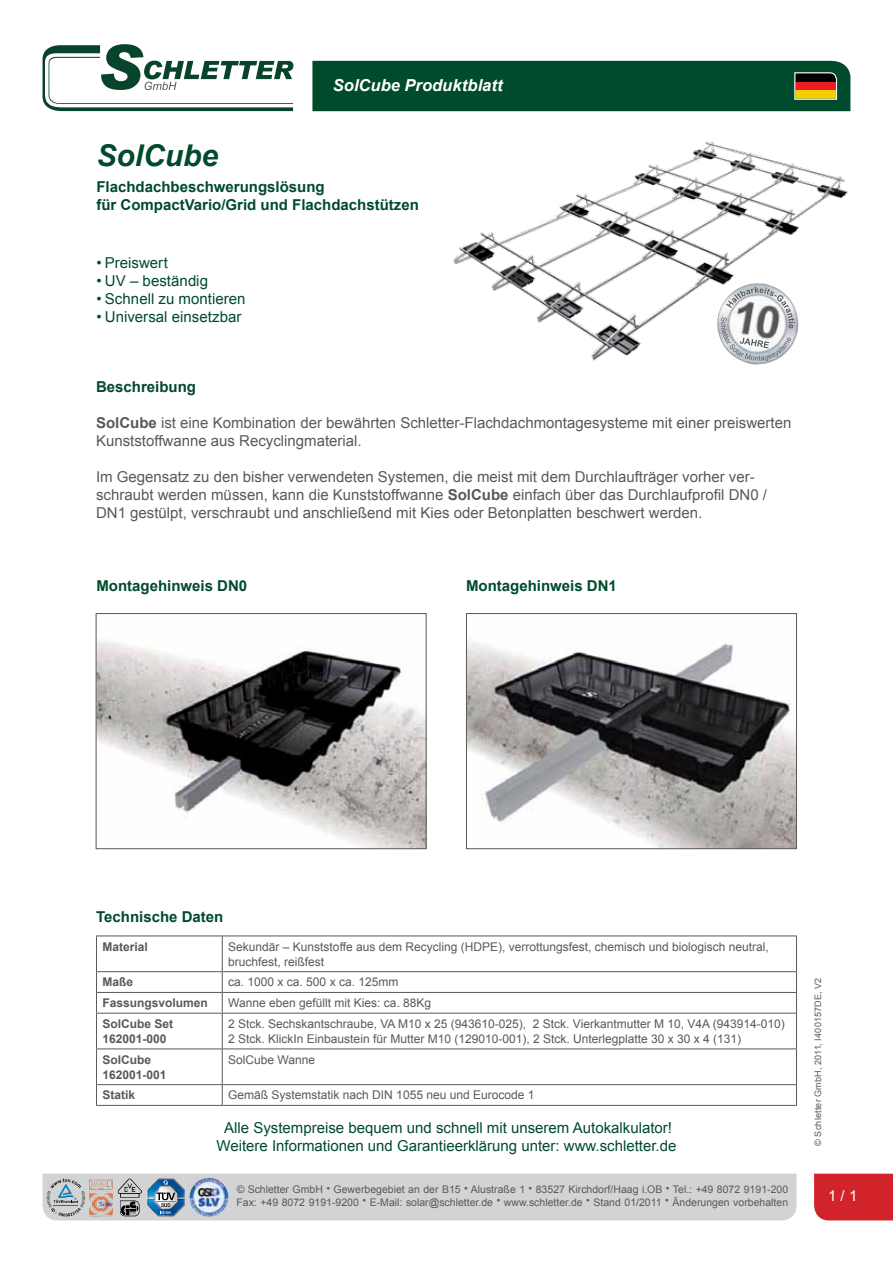
<style>
.page{position:relative;width:893px;height:1263px;background:#fff}
.page>*{position:absolute;margin:0;border:0;box-sizing:border-box;transform-origin:0 0}
.t1{font:italic 700 30px "Arial";color:#004b2c}
.t2{font:italic 700 16.5px "Arial";letter-spacing:.005em;color:#fff}
.t3{font:15px/18px "Arial";color:#58595b}
.t4{font:15px/18px "Arial";color:#004b2c;text-align:center}
.t5{font:700 15px/18px "Arial";color:#004b2c}
.t6{font:15px "Arial";color:#fff}
.t7{font:12px/15px "Arial";color:#58595b}
.t8{font:700 12px/15px "Arial";color:#58595b}
.t9{font:10.5px/12.6px "Arial";color:#58595b}
.t10{font:9px "Arial";letter-spacing:.02em;color:#58595b}
.s1{font-weight:700}
.s2{font-style:italic}
</style>
<div class="page">
<div style="left:814px;top:1174px;width:79px;height:46px;background:#d2232a"></div>
<svg style="left:43px;top:44px;width:250px;height:67px"></svg>
<div style="left:312px;top:61px;width:538px;height:50px;background:#004b2c"></div>
<svg style="left:43px;top:1174px;width:754px;height:46px;background:#c9ccce"></svg>
<img style="left:190px;top:1178px;width:38px;height:38px">
<hr style="left:96px;top:935px;width:126px;height:1px;background:#58595b">
<hr style="left:96px;top:936px;width:1px;height:35px;background:#58595b">
<hr style="left:222px;top:935px;width:575px;height:1px;background:#58595b">
<hr style="left:222px;top:936px;width:1px;height:35px;background:#58595b">
<hr style="left:796px;top:936px;width:1px;height:35px;background:#58595b">
<hr style="left:96px;top:971px;width:126px;height:1px;background:#58595b">
<hr style="left:222px;top:971px;width:575px;height:1px;background:#58595b">
<hr style="left:96px;top:992px;width:126px;height:1px;background:#58595b">
<svg style="left:96px;top:972px;width:1px;height:41px"></svg>
<hr style="left:222px;top:992px;width:575px;height:1px;background:#58595b">
<svg style="left:222px;top:972px;width:1px;height:41px"></svg>
<svg style="left:796px;top:972px;width:1px;height:41px"></svg>
<hr style="left:96px;top:1013px;width:126px;height:1px;background:#58595b">
<hr style="left:96px;top:1013px;width:1px;height:35px;background:#58595b">
<hr style="left:222px;top:1013px;width:575px;height:1px;background:#58595b">
<hr style="left:222px;top:1013px;width:1px;height:35px;background:#58595b">
<hr style="left:796px;top:1013px;width:1px;height:35px;background:#58595b">
<hr style="left:96px;top:1048px;width:126px;height:1px;background:#58595b">
<hr style="left:96px;top:1049px;width:1px;height:35px;background:#58595b">
<hr style="left:222px;top:1048px;width:575px;height:1px;background:#58595b">
<hr style="left:222px;top:1049px;width:1px;height:35px;background:#58595b">
<hr style="left:796px;top:1049px;width:1px;height:35px;background:#58595b">
<hr style="left:96px;top:1084px;width:126px;height:1px;background:#58595b">
<svg style="left:96px;top:1085px;width:1px;height:20px"></svg>
<hr style="left:222px;top:1084px;width:575px;height:1px;background:#58595b">
<svg style="left:222px;top:1085px;width:1px;height:20px"></svg>
<svg style="left:796px;top:1085px;width:1px;height:20px"></svg>
<hr style="left:96px;top:1105px;width:126px;height:1px;background:#58595b">
<hr style="left:222px;top:1105px;width:575px;height:1px;background:#58595b">
<img style="left:453px;top:141px;width:395px;height:224px">
<img style="left:98px;top:641px;width:326px;height:206px">
<div style="left:96px;top:613px;width:330px;height:236px;border:1px solid #58595b"></div>
<img style="left:468px;top:642px;width:327px;height:205px">
<div style="left:466px;top:613px;width:331px;height:236px;border:1px solid #58595b"></div>
<h2 class="t2" style="left:333px;top:74px;width:171px">SolCube Produktblatt</h2>
<h1 class="t1" style="left:96px;top:136px;width:123px">SolCube</h1>
<p class="t5" style="left:96px;top:178px;width:324px">Flachdachbeschwerungslösung<br>für CompactVario/Grid und Flachdachstützen</p>
<p class="t4" style="left:96px;top:254px;width:73px">• Preiswert</p>
<p class="t4" style="left:96px;top:272px;width:113px">• UV – beständig</p>
<p class="t4" style="left:96px;top:290px;width:151px">• Schnell zu montieren</p>
<p class="t4" style="left:96px;top:308px;width:147px">• Universal einsetzbar</p>
<p class="t5" style="left:96px;top:379px;width:102px">Beschreibung</p>
<p class="t3" style="left:96px;top:414px;width:697px"><span class="s1">SolCube</span> ist eine Kombination der bewährten Schletter-Flachdachmontagesysteme mit einer preiswerten<br>Kunststoffwanne aus Recyclingmaterial.</p>
<p class="t3" style="left:96px;top:468px;width:672px">Im Gegensatz zu den bisher verwendeten Systemen, die meist mit dem Durchlaufträger vorher ver&shy;schraubt werden müssen, kann die Kunststoffwanne <span class="s1">SolCube</span> einfach über das Durchlaufprofil DN0 /<br>DN1 gestülpt, verschraubt und anschließend mit Kies oder Betonplatten beschwert werden.</p>
<p class="t5" style="left:96px;top:577px;width:152px">Montagehinweis DN0</p>
<p class="t5" style="left:466px;top:577px;width:152px">Montagehinweis DN1</p>
<p class="t5" style="left:96px;top:908px;width:129px">Technische Daten</p>
<p class="t8" style="left:102px;top:939px;width:47px">Material</p>
<p class="t7" style="left:228px;top:939px;width:542px">Sekundär – Kunststoffe aus dem Recycling (HDPE), verrottungsfest, chemisch und biologisch neutral, bruchfest, reißfest</p>
<p class="t8" style="left:102px;top:975px;width:32px">Maße</p>
<p class="t7" style="left:228px;top:975px;width:172px">ca. 1000 x ca. 500 x ca. 125mm</p>
<p class="t8" style="left:102px;top:996px;width:107px">Fassungsvolumen</p>
<p class="t7" style="left:228px;top:995px;width:204px">Wanne eben gefüllt mit Kies: ca. 88Kg</p>
<p class="t8" style="left:102px;top:1016px;width:72px">SolCube Set<br>162001-000</p>
<p class="t7" style="left:228px;top:1016px;width:558px">2 Stck. Sechskantschraube, VA M10 x 25 (943610-025), 2 Stck. Vierkantmutter M 10, V4A (943914-010)<br>2 Stck. KlickIn Einbaustein für Mutter M10 (129010-001), 2 Stck. Unterlegplatte 30 x 30 x 4 (131)</p>
<p class="t8" style="left:102px;top:1052px;width:66px">SolCube<br>162001-001</p>
<p class="t7" style="left:228px;top:1052px;width:88px">SolCube Wanne</p>
<p class="t8" style="left:102px;top:1088px;width:34px">Statik</p>
<p class="t7" style="left:228px;top:1088px;width:308px">Gemäß Systemstatik nach DIN 1055 neu und Eurocode 1</p>
<p class="t4" style="left:216px;top:1119px;width:461px">Alle Systempreise bequem und schnell mit unserem Autokalkulator!<br>Weitere Informationen und Garantieerklärung unter: www.schletter.de</p>
<p class="t9" style="left:236px;top:1183px;width:553px"><span class="s2">©</span> Schletter GmbH <span class="s2">•</span> Gewerbegebiet an der B15 <span class="s2">•</span> Alustraße 1 <span class="s2">•</span> 83527 Kirchdorf/Haag i.OB <span class="s2">•</span> Tel.: +49 8072 9191-200<br>Fax: +49 8072 9191-9200 <span class="s2">•</span> E-Mail: solar@schletter.de <span class="s2">•</span> www.schletter.de <span class="s2">•</span> Stand 01/2011 <span class="s2">•</span> Änderungen vorbehalten</p>
<p class="t10" style="left:812px;top:1146px;width:169px;rotate:-90deg">© Schletter GmbH, 2011, I400157DE, V2</p>
<p class="t6" style="left:828px;top:1186px;width:31px">1 / 1</p>
</div>
